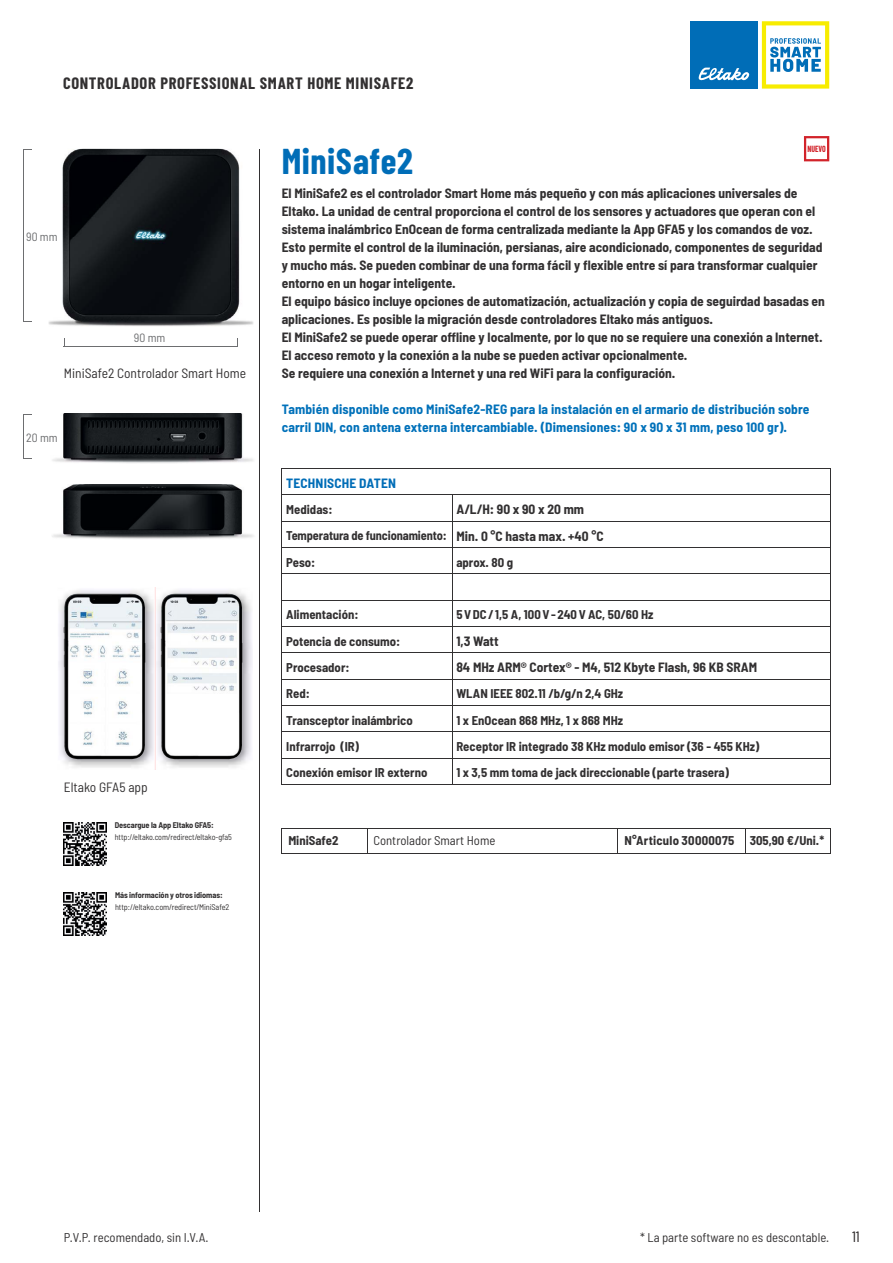
<style>
.page{position:relative;width:893px;height:1263px;background:#fff}
.page>*{position:absolute;margin:0;border:0;box-sizing:border-box;transform-origin:0 0}
.t1{font:700 36px "Barlow Condensed";letter-spacing:.015em;color:#006db7}
.t2{font:700 16.5px "Barlow Condensed";letter-spacing:.04em;color:#323031}
.t3{font:15px "Barlow Condensed";color:#231f20}
.t4{font:700 semi-condensed 13.5px/18px "Barlow";color:#323031}
.t5{font:700 semi-condensed 13.5px/18px "Barlow";letter-spacing:.01em;color:#0071ba}
.t6{font:semi-condensed 13.5px "Barlow";color:#323031}
.t7{font:700 semi-condensed 13.5px "Barlow";letter-spacing:.01em;color:#006db7}
.t8{font:700 semi-condensed 12.75px/26.4px "Barlow";color:#323031}
.t9{font:semi-condensed 12.75px "Barlow";color:#323031}
.t10{font:semi-condensed 12px "Barlow";color:#6d6e70}
.t11{font:700 9px "Barlow Condensed";letter-spacing:-.005em;color:#d2232a;scale:.86 1}
.t12{font:semi-condensed 8.25px "Barlow";letter-spacing:-.01em;color:#323031}
.t13{font:700 semi-condensed 8.25px "Barlow";letter-spacing:-.01em;color:#323031}
.s1{color:#6d6f71}
.s2{font-size:13.5px}
</style>
<div class="page">
<svg style="left:762px;top:21px;width:67px;height:68px"></svg>
<div style="left:690px;top:21px;width:68px;height:68px;background:#006db7"></div>
<svg style="left:698px;top:68px;width:51px;height:13px"></svg>
<hr style="left:259px;top:149px;width:1px;height:1063px;background:#323031">
<img style="left:52px;top:414px;width:201px;height:49px">
<img style="left:52px;top:484px;width:202px;height:55px">
<hr style="left:23px;top:149px;width:1px;height:172px;background:#6d6e70">
<hr style="left:23px;top:414px;width:1px;height:44px;background:#6d6e70">
<hr style="left:64px;top:346px;width:174px;height:1px;background:#6d6e70">
<img style="left:48px;top:149px;width:205px;height:177px">
<svg style="left:48px;top:233px;width:9px;height:8px"></svg>
<img style="left:58px;top:590px;width:194px;height:178px">
<img style="left:63px;top:593px;width:83px;height:167px">
<img style="left:155px;top:588px;width:1px;height:181px">
<img style="left:160px;top:593px;width:83px;height:167px">
<hr style="left:282px;top:468px;width:170px;height:1px;background:#323031">
<hr style="left:452px;top:468px;width:379px;height:1px;background:#323031">
<svg style="left:830px;top:469px;width:1px;height:315px"></svg>
<hr style="left:282px;top:784px;width:549px;height:1px;background:#323031">
<hr style="left:282px;top:494px;width:548px;height:1px;background:#323031">
<hr style="left:282px;top:521px;width:548px;height:1px;background:#323031">
<hr style="left:282px;top:547px;width:548px;height:1px;background:#323031">
<hr style="left:282px;top:573px;width:548px;height:1px;background:#323031">
<hr style="left:282px;top:600px;width:548px;height:1px;background:#323031">
<hr style="left:282px;top:626px;width:548px;height:1px;background:#323031">
<hr style="left:282px;top:653px;width:548px;height:1px;background:#323031">
<hr style="left:282px;top:679px;width:548px;height:1px;background:#323031">
<hr style="left:282px;top:705px;width:548px;height:1px;background:#323031">
<hr style="left:282px;top:732px;width:548px;height:1px;background:#323031">
<hr style="left:282px;top:758px;width:548px;height:1px;background:#323031">
<svg style="left:452px;top:495px;width:1px;height:289px"></svg>
<hr style="left:282px;top:828px;width:85px;height:1px;background:#323031">
<hr style="left:282px;top:854px;width:85px;height:1px;background:#323031">
<hr style="left:367px;top:828px;width:251px;height:1px;background:#323031">
<svg style="left:367px;top:829px;width:1px;height:25px"></svg>
<hr style="left:618px;top:828px;width:127px;height:1px;background:#323031">
<hr style="left:367px;top:854px;width:378px;height:1px;background:#323031">
<hr style="left:745px;top:828px;width:86px;height:1px;background:#323031">
<svg style="left:745px;top:829px;width:1px;height:25px"></svg>
<svg style="left:830px;top:829px;width:1px;height:25px"></svg>
<hr style="left:745px;top:854px;width:86px;height:1px;background:#323031">
<svg style="left:804px;top:136px;width:25px;height:25px"></svg>
<img style="left:64px;top:893px;width:42px;height:42px">
<img style="left:64px;top:823px;width:42px;height:42px">
<p class="t2" style="left:63px;top:78px;width:352px">CONTROLADOR PROFESSIONAL SMART HOME MINISAFE2</p>
<p class="t10" style="left:26px;top:233px;width:33px">90 m<span class="s1">m</span></p>
<p class="t10" style="left:134px;top:334px;width:33px">90 mm</p>
<p class="t6" style="left:64px;top:368px;width:184px">MiniSafe2 Controlador Smart Home</p>
<p class="t10" style="left:26px;top:433px;width:33px">20 mm</p>
<p class="t6" style="left:64px;top:782px;width:85px">Eltako GFA5 app</p>
<p class="t13" style="left:115px;top:823px;width:100px">Descargue la App Eltako GFA5:</p>
<p class="t12" style="left:115px;top:834px;width:119px">http://eltako.com/redirect/eltako-gfa5</p>
<p class="t13" style="left:115px;top:893px;width:109px">Más información y otros idiomas:</p>
<p class="t12" style="left:115px;top:904px;width:116px">http://eltako.com/redirect/MiniSafe2</p>
<p class="t11" style="left:807px;top:146px;width:23px">NUEVO</p>
<h1 class="t1" style="left:282px;top:149px;width:133px">MiniSafe2</h1>
<p class="t4" style="left:282px;top:186px;width:545px">El MiniSafe2 es el controlador Smart Home más pequeño y con más aplicaciones universales de Eltako. La unidad de central proporciona el control de los sensores y actuadores que operan con el sistema inalámbrico EnOcean de forma centralizada mediante la App GFA5 y los comandos de voz.<br>Esto permite el control de la iluminación, persianas, aire acondicionado, componentes de seguridad y mucho más. Se pueden combinar de una forma fácil y flexible entre sí para transformar cualquier entorno en un hogar inteligente.<br>El equipo básico incluye opciones de automatización, actualización y copia de seguirdad basadas en aplicaciones. Es posible la migración desde controladores Eltako más antiguos.<br>El MiniSafe2 se puede operar offline y localmente, por lo que no se requiere una conexión a Internet.<br>El acceso remoto y la conexión a la nube se pueden activar opcionalmente.<br>Se requiere una conexión a Internet y una red WiFi para la configuración.</p>
<p class="t5" style="left:282px;top:402px;width:529px">También disponible como MiniSafe2-REG para la instalación en el armario de distribución sobre carril DIN, con antena externa intercambiable. (Dimensiones: 90 x 90 x 31 mm, peso 100 gr).</p>
<p class="t7" style="left:286px;top:478px;width:111px">TECHNISCHE DATEN</p>
<p class="t8" style="left:286px;top:498px;width:48px">Medidas:</p>
<p class="t4" style="left:456px;top:502px;width:129px">A/L/H: 90 x 90 x 20 mm</p>
<p class="t8" style="left:286px;top:524px;width:319px">Temperatura de funcionamiento: <span class="s2">Min. 0 °C hasta max. +40 °C<br></span>Peso:</p>
<p class="t8" style="left:456px;top:550px;width:58px">aprox. 80 g</p>
<p class="t8" style="left:286px;top:603px;width:74px">Alimentación:</p>
<p class="t8" style="left:456px;top:603px;width:199px">5 V DC / 1,5 A, 100 V - 240 V AC, 50/60 Hz</p>
<p class="t8" style="left:286px;top:629px;width:116px">Potencia de consumo:</p>
<p class="t4" style="left:456px;top:634px;width:44px">1,3 Watt</p>
<p class="t8" style="left:286px;top:656px;width:65px">Procesador:</p>
<p class="t4" style="left:456px;top:660px;width:302px">84 MHz ARM® Cortex® - M4, 512 Kbyte Flash, 96 KB SRAM</p>
<p class="t8" style="left:286px;top:682px;width:25px">Red:</p>
<p class="t8" style="left:456px;top:682px;width:168px">WLAN IEEE 802.11 /b/g/n 2,4 GHz</p>
<p class="t8" style="left:286px;top:708px;width:128px">Transceptor inalámbrico</p>
<p class="t8" style="left:456px;top:708px;width:168px">1 x EnOcean 868 MHz, 1 x 868 MHz</p>
<p class="t8" style="left:286px;top:735px;width:74px">Infrarrojo (IR)</p>
<p class="t8" style="left:456px;top:735px;width:304px">Receptor IR integrado 38 KHz modulo emisor (36 - 455 KHz)</p>
<p class="t8" style="left:286px;top:761px;width:143px">Conexión emisor IR externo</p>
<p class="t8" style="left:456px;top:761px;width:274px">1 x 3,5 mm toma de jack direccionable (parte trasera)</p>
<p class="t8" style="left:288px;top:829px;width:52px">MiniSafe2</p>
<p class="t9" style="left:373px;top:836px;width:123px">Controlador Smart Home</p>
<p class="t8" style="left:624px;top:829px;width:201px">N°Articulo 30000075 305,90 €/Uni.*</p>
<p class="t9" style="left:64px;top:1233px;width:146px">P.V.P. recomendado, sin I.V.A.</p>
<p class="t9" style="left:640px;top:1233px;width:191px">* La parte software no es descontable.</p>
<p class="t3" style="left:852px;top:1228px;width:9px">11</p>
</div>
